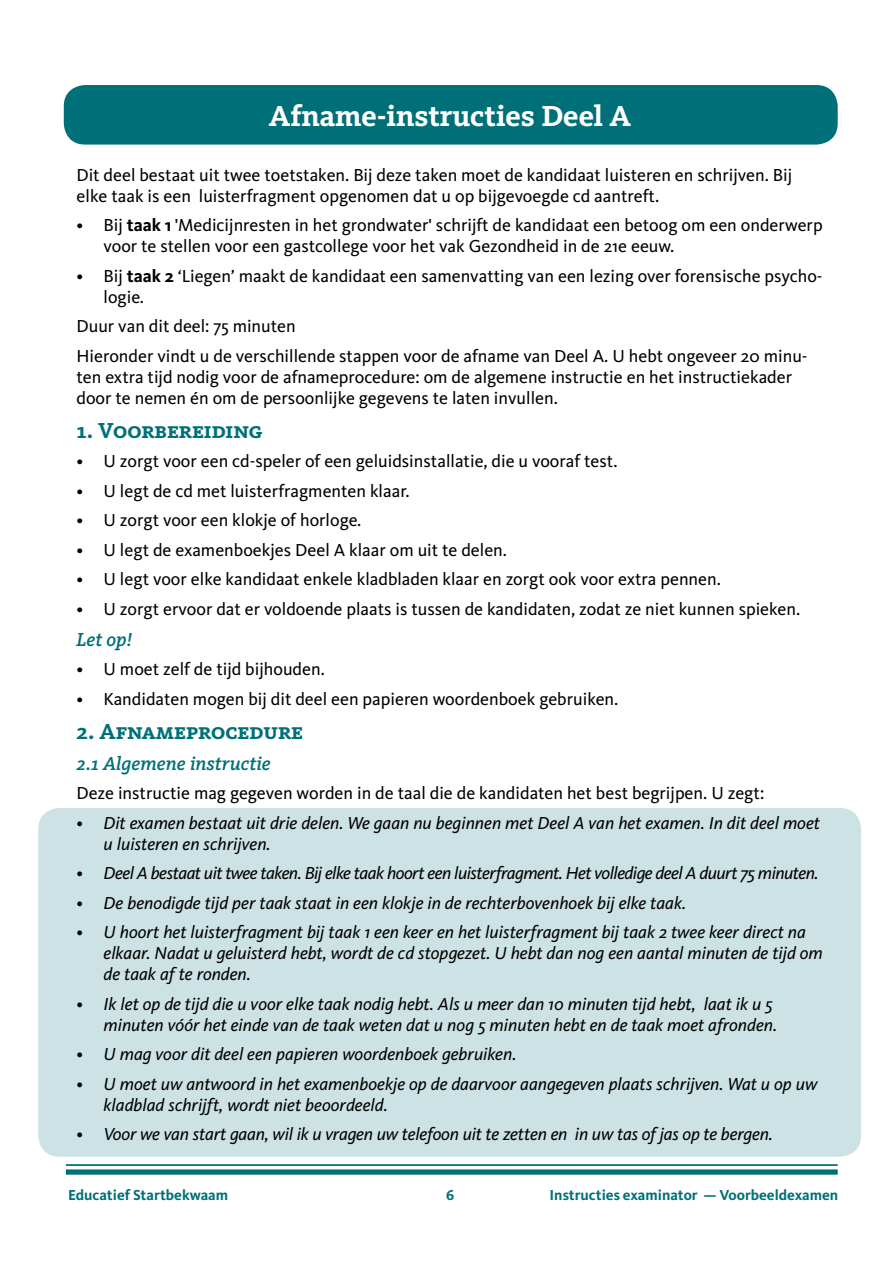
<style>
.page{position:relative;width:893px;height:1263px;background:#fff}
.page>*{position:absolute;margin:0;border:0;box-sizing:border-box;transform-origin:0 0}
.t1{font:700 30px "Kievit Slab OT";color:#fff}
.t2{font:700 22.5px "Kievit Slab OT";color:#007078}
.t3{font:italic 500 19.5px "Kievit Slab OT";color:#007078}
.t4{font:18px/21px "Kievit OT";color:#000}
.t5{font:italic 18px/21px "Kievit OT";color:#000}
.t6{font:italic 18px "Kievit OT";letter-spacing:-.03em;color:#000}
.t7{font:700 15px "Kievit OT";color:#007078}
.s1{font-weight:700}
</style>
<div class="page">
<hr style="left:66px;top:1164px;width:772px;height:2px;background:#007078">
<div style="left:66px;top:1169px;width:772px;height:6px;background:#007078"></div>
<div style="left:38px;top:808px;width:823px;height:349px;background:#cce2e4;border-radius:21px"></div>
<div style="left:64px;top:85px;width:774px;height:60px;background:#007078;border-radius:21px"></div>
<h1 class="t1" style="left:269px;top:98px;width:364px">Afname-instructies Deel A</h1>
<p class="t4" style="left:77px;top:164px;width:717px">Dit deel bestaat uit twee toetstaken. Bij deze taken moet de kandidaat luisteren en schrijven. Bij elke taak is een luisterfragment opgenomen dat u op bijgevoegde cd aantreft.</p>
<p class="t4" style="left:104px;top:215px;width:721px;text-indent:-27px">• Bij <span class="s1">taak 1</span> 'Medicijnresten in het grondwater' schrijft de kandidaat een betoog om een onderwerp voor te stellen voor een gastcollege voor het vak Gezondheid in de 21e eeuw.</p>
<p class="t4" style="left:104px;top:265px;width:721px;text-indent:-27px">• Bij <span class="s1">taak 2</span> ‘Liegen’ maakt de kandidaat een samenvatting van een lezing over forensische psycho&shy;logie.</p>
<p class="t4" style="left:77px;top:312px;width:732px;line-height:29.5px">Duur van dit deel: 75 minuten<br>Hieronder vindt u de verschillende stappen voor de afname van Deel A. U hebt ongeveer 20 minu-</p>
<p class="t4" style="left:77px;top:366px;width:717px">ten extra tijd nodig voor de afnameprocedure: om de algemene instructie en het instructiekader door te nemen én om de persoonlijke gegevens te laten invullen.</p>
<p class="t2" style="left:77px;top:417px;width:188px">1. Voorbereiding</p>
<p class="t4" style="left:77px;top:451px;width:543px">• U zorgt voor een cd-speler of een geluidsinstallatie, die u vooraf test.</p>
<p class="t4" style="left:77px;top:480px;width:335px">• U legt de cd met luisterfragmenten klaar.</p>
<p class="t4" style="left:77px;top:510px;width:286px">• U zorgt voor een klokje of horloge.</p>
<p class="t4" style="left:77px;top:539px;width:432px">• U legt de examenboekjes Deel A klaar om uit te delen.</p>
<p class="t4" style="left:77px;top:569px;width:646px">• U legt voor elke kandidaat enkele kladbladen klaar en zorgt ook voor extra pennen.</p>
<p class="t4" style="left:77px;top:598px;width:725px">• U zorgt ervoor dat er voldoende plaats is tussen de kandidaten, zodat ze niet kunnen spieken.</p>
<p class="t3" style="left:77px;top:628px;width:57px">Let op!</p>
<p class="t4" style="left:77px;top:659px;width:250px">• U moet zelf de tijd bijhouden.</p>
<p class="t4" style="left:77px;top:688px;width:543px">• Kandidaten mogen bij dit deel een papieren woordenboek gebruiken.</p>
<p class="t2" style="left:77px;top:718px;width:228px">2. Afnameprocedure</p>
<p class="t3" style="left:77px;top:752px;width:196px">2.1 Algemene instructie</p>
<p class="t4" style="left:77px;top:783px;width:689px">Deze instructie mag gegeven worden in de taal die de kandidaten het best begrijpen. U zegt:</p>
<p class="t5" style="left:104px;top:812px;width:718px;text-indent:-27px">• Dit examen bestaat uit drie delen. We gaan nu beginnen met Deel A van het examen. In dit deel moet u luisteren en schrijven.</p>
<p class="t6" style="left:77px;top:863px;width:743px">• Deel A bestaat uit twee taken. Bij elke taak hoort een luisterfragment. Het volledige deel A duurt 75 minuten.</p>
<p class="t5" style="left:77px;top:892px;width:611px">• De benodigde tijd per taak staat in een klokje in de rechterbovenhoek bij elke taak.</p>
<p class="t5" style="left:104px;top:922px;width:721px;text-indent:-27px">• U hoort het luisterfragment bij taak 1 een keer en het luisterfragment bij taak 2 twee keer direct na elkaar. Nadat u geluisterd hebt, wordt de cd stopgezet. U hebt dan nog een aantal minuten de tijd om de taak af te ronden.</p>
<p class="t5" style="left:77px;top:993px;width:702px;text-align:right">• Ik let op de tijd die u voor elke taak nodig hebt. Als u meer dan 10 minuten tijd hebt, laat ik u 5 minuten vóór het einde van de taak weten dat u nog 5 minuten hebt en de taak moet afronden.</p>
<p class="t5" style="left:77px;top:1044px;width:441px">• U mag voor dit deel een papieren woordenboek gebruiken.</p>
<p class="t5" style="left:104px;top:1073px;width:715px;text-indent:-27px">• U moet uw antwoord in het examenboekje op de daarvoor aangegeven plaats schrijven. Wat u op uw kladblad schrijft, wordt niet beoordeeld.</p>
<p class="t5" style="left:77px;top:1124px;width:698px">• Voor we van start gaan, wil ik u vragen uw telefoon uit te zetten en in uw tas of jas op te bergen.</p>
<p class="t7" style="left:68px;top:1186px;width:162px">Educatief Startbekwaam</p>
<p class="t7" style="left:446px;top:1186px;width:10px">6</p>
<p class="t7" style="left:550px;top:1186px;width:290px">Instructies examinator — Voorbeeldexamen</p>
</div>
